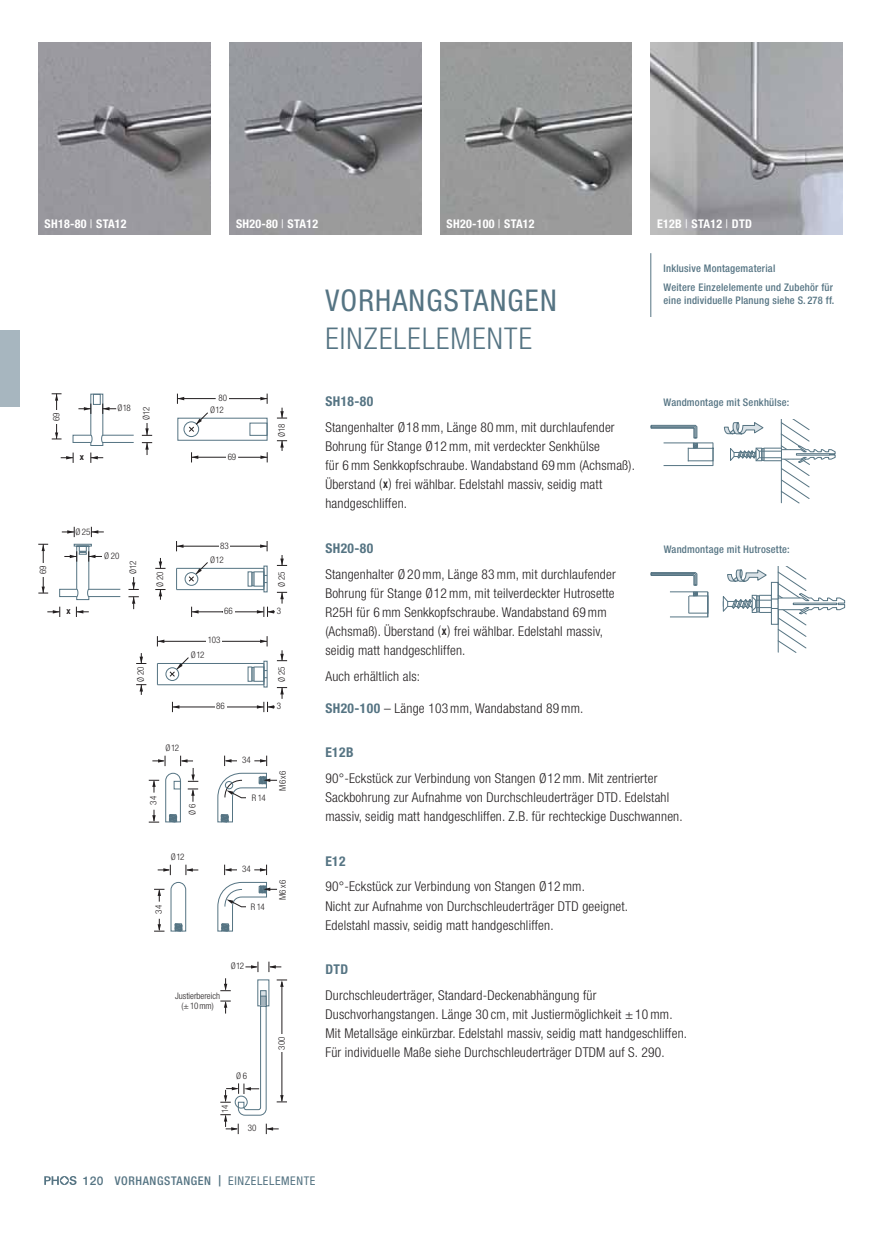
<style>
.page{position:relative;width:872px;height:1234px;background:#fff}
.page>*{position:absolute;margin:0;border:0;box-sizing:border-box;transform-origin:0 0}
.t1{font:condensed 30px "Helvetica Neue LT Std";letter-spacing:.04em;color:#557483}
.t2{font:300 condensed 30px "Helvetica Neue LT Std";letter-spacing:.04em;color:#557483}
.t3{font:300 condensed 13.5px/19.2px "Helvetica Neue LT Std";letter-spacing:.015em;color:#231f20}
.t4{font:700 condensed 13.5px "Helvetica Neue LT Std";letter-spacing:.03em;color:#557483}
.t5{font:700 condensed 12px "Helvetica Neue LT Std";letter-spacing:.02em;color:#fff}
.t6{font:500 condensed 12px "Helvetica Neue LT Std";letter-spacing:.05em;color:#557483}
.t7{font:500 condensed 10.5px/19.2px "Helvetica Neue LT Std";letter-spacing:.02em;color:#557483}
.t8{font:300 condensed 9px/10.8px "Helvetica Neue LT Std";color:#231f20;text-align:center}
.t9{font:700 condensed 9px "Helvetica Neue LT Std";color:#231f20}
.s1{font-weight:400}
.s2{font-weight:700;font-size:9px}
.s3{font-weight:700;color:#557483}
.s4{font-stretch:normal}
.s5{font-stretch:normal;font-size:11.25px}
</style>
<div class="page">
<img style="left:651px;top:43px;width:191px;height:191px">
<img style="left:38px;top:43px;width:172px;height:191px">
<img style="left:230px;top:43px;width:191px;height:191px">
<img style="left:440px;top:43px;width:191px;height:191px">
<hr style="left:220px;top:398px;width:47px;height:1px;background:#231f20">
<hr style="left:178px;top:398px;width:38px;height:1px;background:#231f20">
<svg style="left:260px;top:393px;width:8px;height:11px"></svg>
<svg style="left:177px;top:393px;width:7px;height:11px"></svg>
<div style="left:217px;top:394px;width:12px;height:8px;background:#fff"></div>
<svg style="left:277px;top:440px;width:10px;height:11px"></svg>
<svg style="left:277px;top:407px;width:10px;height:11px"></svg>
<hr style="left:192px;top:457px;width:35px;height:1px;background:#231f20">
<svg style="left:238px;top:452px;width:30px;height:10px"></svg>
<svg style="left:191px;top:452px;width:7px;height:10px"></svg>
<div style="left:226px;top:453px;width:12px;height:8px;background:#fff"></div>
<svg style="left:177px;top:412px;width:91px;height:29px"></svg>
<svg style="left:136px;top:684px;width:10px;height:10px"></svg>
<svg style="left:136px;top:653px;width:10px;height:11px"></svg>
<svg style="left:157px;top:636px;width:130px;height:76px"></svg>
<svg style="left:155px;top:589px;width:10px;height:10px"></svg>
<svg style="left:155px;top:558px;width:10px;height:11px"></svg>
<svg style="left:176px;top:541px;width:111px;height:76px"></svg>
<svg style="left:724px;top:419px;width:111px;height:84px"></svg>
<svg style="left:650px;top:425px;width:63px;height:41px"></svg>
<svg style="left:723px;top:566px;width:122px;height:87px"></svg>
<svg style="left:670px;top:591px;width:38px;height:26px"></svg>
<svg style="left:650px;top:572px;width:47px;height:13px"></svg>
<hr style="left:103px;top:442px;width:31px;height:1px;background:#557483">
<hr style="left:103px;top:435px;width:31px;height:1px;background:#557483">
<svg style="left:142px;top:423px;width:10px;height:13px"></svg>
<svg style="left:142px;top:442px;width:10px;height:13px"></svg>
<svg style="left:52px;top:393px;width:64px;height:70px"></svg>
<div style="left:93px;top:394px;width:7px;height:10px;border:1px solid #557483"></div>
<hr style="left:89px;top:596px;width:31px;height:1px;background:#557483">
<hr style="left:89px;top:588px;width:31px;height:1px;background:#557483">
<svg style="left:128px;top:577px;width:11px;height:13px"></svg>
<svg style="left:128px;top:596px;width:11px;height:13px"></svg>
<svg style="left:91px;top:526px;width:13px;height:11px"></svg>
<svg style="left:62px;top:526px;width:13px;height:11px"></svg>
<svg style="left:38px;top:543px;width:64px;height:74px"></svg>
<svg style="left:269px;top:961px;width:12px;height:10px"></svg>
<svg style="left:245px;top:961px;width:14px;height:10px"></svg>
<svg style="left:220px;top:978px;width:67px;height:155px"></svg>
<svg style="left:217px;top:881px;width:60px;height:50px"></svg>
<svg style="left:224px;top:864px;width:13px;height:10px"></svg>
<svg style="left:254px;top:864px;width:13px;height:10px"></svg>
<div style="left:246px;top:903px;width:23px;height:9px;background:#fff"></div>
<svg style="left:170px;top:882px;width:16px;height:49px"></svg>
<svg style="left:186px;top:864px;width:12px;height:10px"></svg>
<svg style="left:158px;top:864px;width:13px;height:10px"></svg>
<svg style="left:154px;top:918px;width:10px;height:13px"></svg>
<svg style="left:154px;top:888px;width:10px;height:13px"></svg>
<svg style="left:217px;top:772px;width:60px;height:50px"></svg>
<svg style="left:224px;top:755px;width:13px;height:10px"></svg>
<svg style="left:254px;top:755px;width:13px;height:10px"></svg>
<div style="left:246px;top:794px;width:23px;height:9px;background:#fff"></div>
<svg style="left:149px;top:755px;width:49px;height:67px"></svg>
<div style="left:150px;top:794px;width:8px;height:13px;background:#fff"></div>
<hr style="left:650px;top:253px;width:1px;height:64px;background:#557483">
<svg style="left:44px;top:1176px;width:33px;height:8px"></svg>
<div style="left:0;top:330px;width:19px;height:76px;background:#a7b6bf"></div>
<p class="t5" style="left:45px;top:216px;width:84px">SH18-80 <span class="s1">|</span> STA12</p>
<p class="t5" style="left:236px;top:216px;width:84px">SH20-80 <span class="s1">|</span> STA12</p>
<p class="t5" style="left:446px;top:216px;width:90px">SH20-100 <span class="s1">|</span> STA12</p>
<h1 class="t1" style="left:325px;top:289px;width:233px">VORHANGSTANGEN</h1>
<h1 class="t2" style="left:325px;top:327px;width:208px">EINZELELEMENTE</h1>
<p class="t5" style="left:657px;top:216px;width:96px">E12B <span class="s1">|</span> STA12 <span class="s1">|</span> DTD</p>
<p class="t7" style="left:663px;top:260px;width:171px">Inklusive Montagematerial<br>Weitere Einzelelemente und Zubehör für</p>
<p class="t7" style="left:663px;top:292px;width:172px">eine individuelle Planung siehe S. 278 ff.</p>
<p class="t8" style="left:52px;top:421px;width:10px;rotate:-90deg">69</p>
<p class="t9" style="left:80px;top:451px;width:6px">x</p>
<p class="t8" style="left:117px;top:403px;width:15px">Ø 18</p>
<p class="t8" style="left:142px;top:420px;width:15px;rotate:-90deg">Ø 12</p>
<p class="t8" style="left:219px;top:393px;width:10px">80</p>
<p class="t8" style="left:210px;top:405px;width:15px">Ø 12</p>
<p class="t8" style="left:228px;top:452px;width:10px">69</p>
<p class="t8" style="left:277px;top:437px;width:15px;rotate:-90deg">Ø 18</p>
<p class="t8" style="left:39px;top:573px;width:10px;rotate:-90deg">69</p>
<p class="t8" style="left:75px;top:527px;width:17px">Ø 25</p>
<p class="t9" style="left:66px;top:605px;width:6px">x</p>
<p class="t8" style="left:104px;top:551px;width:17px">Ø 20</p>
<p class="t8" style="left:129px;top:574px;width:15px;rotate:-90deg">Ø 12</p>
<p class="t8" style="left:156px;top:586px;width:17px;rotate:-90deg">Ø 20</p>
<p class="t8" style="left:136px;top:681px;width:17px;rotate:-90deg">Ø 20</p>
<p class="t8" style="left:220px;top:542px;width:10px">83</p>
<p class="t8" style="left:210px;top:555px;width:15px">Ø 12</p>
<p class="t8" style="left:277px;top:586px;width:17px;rotate:-90deg">Ø 25</p>
<p class="t8" style="left:224px;top:606px;width:10px">66</p>
<p class="t8" style="left:277px;top:606px;width:6px">3</p>
<p class="t8" style="left:208px;top:636px;width:14px">103</p>
<p class="t8" style="left:191px;top:650px;width:15px">Ø 12</p>
<p class="t8" style="left:277px;top:681px;width:17px;rotate:-90deg">Ø 25</p>
<p class="t8" style="left:216px;top:701px;width:10px">86</p>
<p class="t8" style="left:277px;top:701px;width:6px">3</p>
<p class="t8" style="left:166px;top:743px;width:15px">Ø 12</p>
<p class="t8" style="left:149px;top:804px;width:10px;rotate:-90deg">34</p>
<p class="t8" style="left:188px;top:814px;width:12px;rotate:-90deg">Ø 6</p>
<p class="t8" style="left:242px;top:755px;width:10px">34</p>
<p class="t8" style="left:252px;top:793px;width:16px">R 14</p>
<p class="t8" style="left:278px;top:790px;width:22px;rotate:-90deg">M6 x 6</p>
<p class="t8" style="left:171px;top:851px;width:15px">Ø 12</p>
<p class="t8" style="left:154px;top:913px;width:10px;rotate:-90deg">34</p>
<p class="t8" style="left:242px;top:864px;width:10px">34</p>
<p class="t8" style="left:251px;top:902px;width:16px">R 14</p>
<p class="t8" style="left:278px;top:899px;width:22px;rotate:-90deg">M6 x 6</p>
<p class="t8" style="left:175px;top:990px;width:46px">Justierbereich (± 10 mm)</p>
<p class="t8" style="left:231px;top:961px;width:15px">Ø 12</p>
<p class="t8" style="left:277px;top:1049px;width:14px;rotate:-90deg">300</p>
<p class="t4" style="left:325px;top:394px;width:49px">SH18-80</p>
<p class="t3" style="left:325px;top:419px;width:311px">Stangenhalter Ø 18 mm, Länge 80 mm, mit durchlaufender Bohrung für Stange Ø 12 mm, mit verdeckter Senkhülse<br>für 6 mm Senkkopfschraube. Wandabstand 69 mm (Achsmaß).<br>Überstand ( <span class="s2">X</span> ) frei wählbar. Edelstahl massiv, seidig matt handgeschliffen.</p>
<p class="t4" style="left:325px;top:540px;width:49px">SH20-80</p>
<p class="t3" style="left:325px;top:566px;width:292px">Stangenhalter Ø 20 mm, Länge 83 mm, mit durchlaufender Bohrung für Stange Ø 12 mm, mit teilverdeckter Hutrosette R25H für 6 mm Senkkopfschraube. Wandabstand 69 mm (Achsmaß). Überstand ( <span class="s2">X</span> ) frei wählbar. Edelstahl massiv, seidig matt handgeschliffen.</p>
<p class="t3" style="left:325px;top:668px;width:96px">Auch erhältlich als:</p>
<p class="t3" style="left:325px;top:699px;width:259px"><span class="s3">SH20-100</span> – Länge 103 mm, Wandabstand 89 mm.</p>
<p class="t4" style="left:325px;top:744px;width:30px">E12B</p>
<p class="t3" style="left:325px;top:770px;width:359px">90°-Eckstück zur Verbindung von Stangen Ø 12 mm. Mit zentrierter<br>Sackbohrung zur Aufnahme von Durchschleuderträger DTD. Edelstahl massiv, seidig matt handgeschliffen. Z.B. für rechteckige Duschwannen.</p>
<p class="t4" style="left:325px;top:853px;width:22px">E12</p>
<p class="t3" style="left:325px;top:878px;width:304px">90°-Eckstück zur Verbindung von Stangen Ø 12 mm.<br>Nicht zur Aufnahme von Durchschleuderträger DTD geeignet.<br>Edelstahl massiv, seidig matt handgeschliffen.</p>
<p class="t4" style="left:325px;top:961px;width:24px">DTD</p>
<p class="t3" style="left:325px;top:986px;width:363px">Durchschleuderträger, Standard-Deckenabhängung für Duschvorhangstangen. Länge 30 cm, mit Justiermöglichkeit ± 10 mm.<br>Mit Metallsäge einkürzbar. Edelstahl massiv, seidig matt handgeschliffen.<br>Für individuelle Maße siehe Durchschleuderträger DTDM auf S. 290.</p>
<p class="t7" style="left:663px;top:394px;width:127px">Wandmontage mit Senkhülse:</p>
<p class="t7" style="left:664px;top:541px;width:127px">Wandmontage mit Hutrosette:</p>
<p class="t8" style="left:236px;top:1071px;width:12px">Ø 6</p>
<p class="t8" style="left:221px;top:1112px;width:10px;rotate:-90deg">14</p>
<p class="t8" style="left:248px;top:1123px;width:10px">30</p>
<p class="t6" style="left:83px;top:1176px;width:234px"><span class="s4">120</span> VORHANGSTANGEN <span class="s5">|</span> <span class="s1">EINZELELEMENTE</span></p>
</div>
